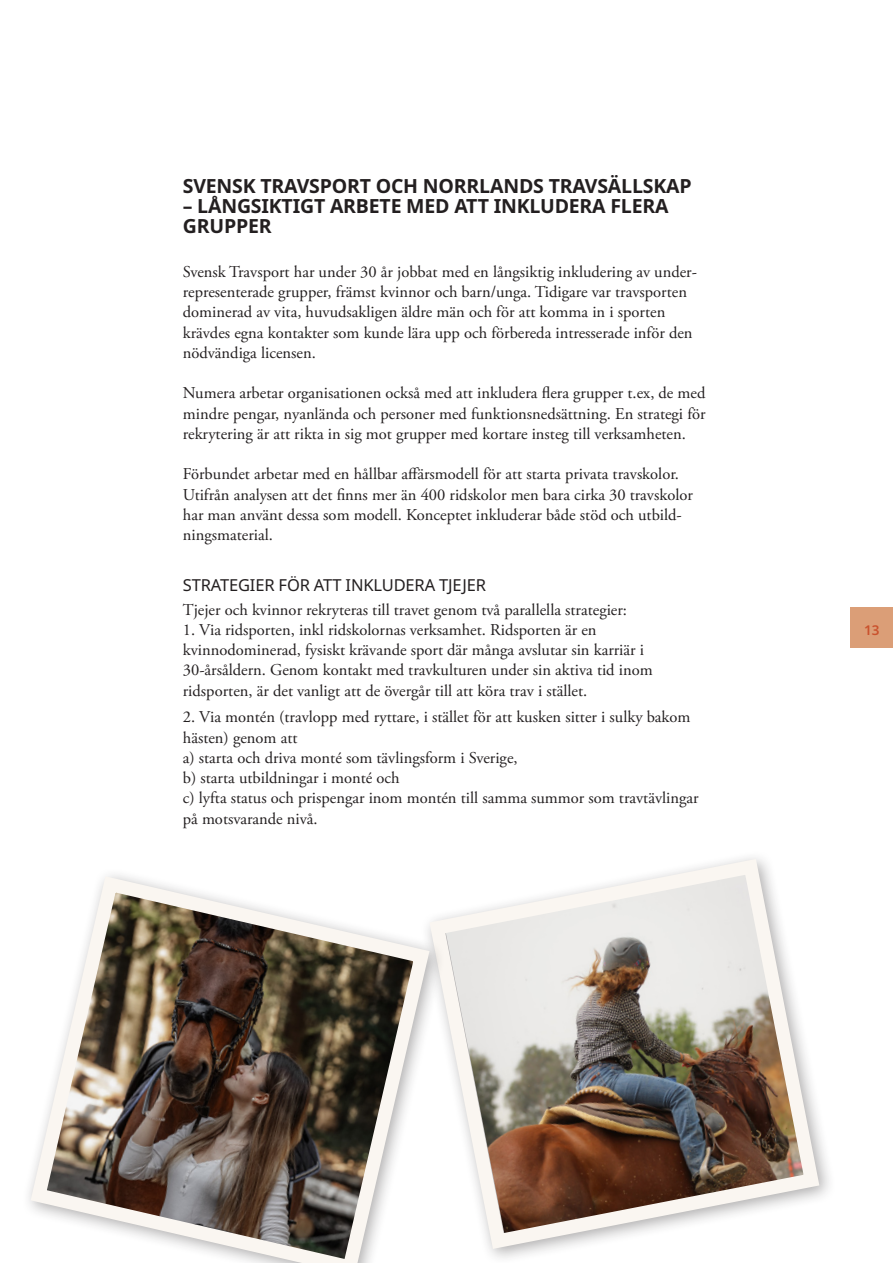
<style>
.page{position:relative;width:893px;height:1263px;background:#fff}
.page>*{position:absolute;margin:0;border:0;box-sizing:border-box;transform-origin:0 0}
.t1{font:700 19.5px/20.2px "Noto Sans";letter-spacing:-.01em;color:#231f20}
.t2{font:16.5px/20.2px "Adobe Garamond Pro";color:#231f20}
.t3{font:16.5px "Noto Sans";letter-spacing:-.01em;color:#231f20}
.t4{font:600 13.5px "Noto Sans";color:#ca522d}
</style>
<div class="page">
<img style="left:446px;top:857px;width:381px;height:400px">
<div style="left:22px;top:867px;width:424px;height:396px;background:#231f20;opacity:.37"></div>
<img style="left:23px;top:868px;width:415px;height:395px">
<div style="left:850px;top:608px;width:43px;height:40px;background:#db9e77"></div>
<p class="t1" style="left:183px;top:176px;width:510px">SVENSK TRAVSPORT OCH NORRLANDS TRAVSÄLLSKAP</p>
<p class="t1" style="left:183px;top:196px;width:487px">– LÅNGSIKTIGT ARBETE MED ATT INKLUDERA FLERA<br>GRUPPER</p>
<p class="t2" style="left:183px;top:262px;width:516px">Svensk Travsport har under 30 år jobbat med en långsiktig inkludering av under&shy;representerade grupper, främst kvinnor och barn/unga. Tidigare var travsporten dominerad av vita, huvudsakligen äldre män och för att komma in i sporten krävdes egna kontakter som kunde lära upp och förbereda intresserade inför den nödvändiga licensen.</p>
<p class="t2" style="left:183px;top:383px;width:524px;text-align:justify">Numera arbetar organisationen också med att inkludera flera grupper t.ex, de med mindre pengar, nyanlända och personer med funktionsnedsättning. En strategi för rekrytering är att rikta in sig mot grupper med kortare insteg till verksamheten.</p>
<p class="t2" style="left:183px;top:464px;width:512px">Förbundet arbetar med en hållbar affärsmodell för att starta privata travskolor.<br>Utifrån analysen att det finns mer än 400 ridskolor men bara cirka 30 travskolor har man använt dessa som modell. Konceptet inkluderar både stöd och utbild&shy;ningsmaterial.</p>
<p class="t3" style="left:183px;top:574px;width:305px">STRATEGIER FÖR ATT INKLUDERA TJEJER</p>
<p class="t2" style="left:183px;top:600px;width:446px">Tjejer och kvinnor rekryteras till travet genom två parallella strategier:</p>
<p class="t2" style="left:183px;top:620px;width:471px">1. Via ridsporten, inkl ridskolornas verksamhet. Ridsporten är en kvinnodominerad, fysiskt krävande sport där många avslutar sin karriär i 30-årsåldern. Genom kontakt med travkulturen under sin aktiva tid inom ridsporten, är det vanligt att de övergår till att köra trav i stället.</p>
<p class="t2" style="left:183px;top:707px;width:517px">2. Via montén (travlopp med ryttare, i stället för att kusken sitter i sulky bakom hästen) genom att<br>a) starta och driva monté som tävlingsform i Sverige,<br>b) starta utbildningar i monté och<br>c) lyfta status och prispengar inom montén till samma summor som travtävlingar på motsvarande nivå.</p>
<p class="t4" style="left:864px;top:621px;width:17px">13</p>
</div>
